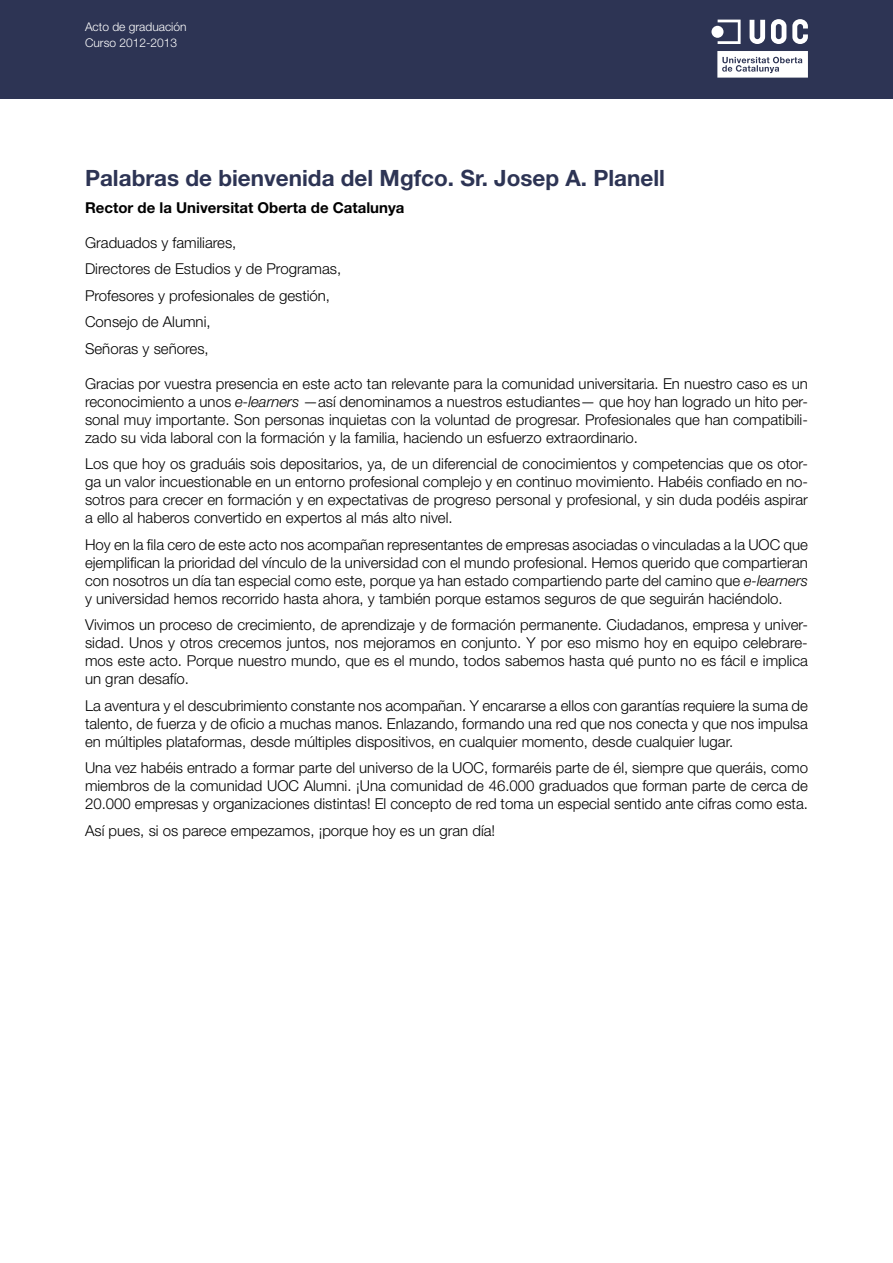
<style>
.page{position:relative;width:893px;height:1263px;background:#fff}
.page>*{position:absolute;margin:0;border:0;box-sizing:border-box;transform-origin:0 0}
.t1{font:700 22.5px "Helvetica Neue LT Std";color:#2d3454}
.t2{font:300 15px/18px "Helvetica Neue LT Std";color:#000;text-align:justify}
.t3{font:700 15px "Helvetica Neue LT Std";color:#000}
.t4{font:300 12px/16.5px "Helvetica Neue LT Std";color:#fff}
.s1{font-style:italic}
</style>
<div class="page">
<div style="left:0;top:0;width:893px;height:99px;background:#2d3454"></div>
<svg style="left:717px;top:51px;width:91px;height:27px"></svg>
<svg style="left:750px;top:20px;width:15px;height:24px"></svg>
<svg style="left:771px;top:19px;width:15px;height:25px"></svg>
<svg style="left:792px;top:19px;width:16px;height:25px"></svg>
<div style="left:711px;top:26px;width:12px;height:12px;background:#fff;border-radius:50%"></div>
<svg style="left:718px;top:20px;width:23px;height:24px"></svg>
<p class="t4" style="left:85px;top:18px;width:103px">Acto de graduación<br>Curso 2012-2013</p>
<h1 class="t1" style="left:85px;top:164px;width:581px">Palabras de bienvenida del Mgfco. Sr. Josep A. Planell</h1>
<p class="t3" style="left:85px;top:198px;width:321px">Rector de la Universitat Oberta de Catalunya</p>
<p class="t2" style="left:85px;top:229px;width:258px;line-height:26.5px;text-align:left">Graduados y familiares,<br>Directores de Estudios y de Programas,<br>Profesores y profesionales de gestión,<br>Consejo de Alumni,<br>Señoras y señores,</p>
<p class="t2" style="left:85px;top:374px;width:724px">Gracias por vuestra presencia en este acto tan relevante para la comunidad universitaria. En nuestro caso es un reconocimiento a unos <span class="s1">e-learners</span> —así denominamos a nuestros estudiantes— que hoy han logrado un hito per&shy;sonal muy importante. Son personas inquietas con la voluntad de progresar. Profesionales que han compatibili&shy;zado su vida laboral con la formación y la familia, haciendo un esfuerzo extraordinario.</p>
<p class="t2" style="left:85px;top:455px;width:724px">Los que hoy os graduáis sois depositarios, ya, de un diferencial de conocimientos y competencias que os otor&shy;ga un valor incuestionable en un entorno profesional complejo y en continuo movimiento. Habéis confiado en no&shy;sotros para crecer en formación y en expectativas de progreso personal y profesional, y sin duda podéis aspirar a ello al haberos convertido en expertos al más alto nivel.</p>
<p class="t2" style="left:85px;top:535px;width:724px">Hoy en la fila cero de este acto nos acompañan representantes de empresas asociadas o vinculadas a la UOC que ejemplifican la prioridad del vínculo de la universidad con el mundo profesional. Hemos querido que compartieran con nosotros un día tan especial como este, porque ya han estado compartiendo parte del camino que <span class="s1">e-learners </span>y universidad hemos recorrido hasta ahora, y también porque estamos seguros de que seguirán haciéndolo.</p>
<p class="t2" style="left:85px;top:616px;width:724px">Vivimos un proceso de crecimiento, de aprendizaje y de formación permanente. Ciudadanos, empresa y univer&shy;sidad. Unos y otros crecemos juntos, nos mejoramos en conjunto. Y por eso mismo hoy en equipo celebrare&shy;mos este acto. Porque nuestro mundo, que es el mundo, todos sabemos hasta qué punto no es fácil e implica un gran desafío.</p>
<p class="t2" style="left:85px;top:696px;width:724px">La aventura y el descubrimiento constante nos acompañan. Y encararse a ellos con garantías requiere la suma de talento, de fuerza y de oficio a muchas manos. Enlazando, formando una red que nos conecta y que nos impulsa en múltiples plataformas, desde múltiples dispositivos, en cualquier momento, desde cualquier lugar.</p>
<p class="t2" style="left:85px;top:759px;width:724px">Una vez habéis entrado a formar parte del universo de la UOC, formaréis parte de él, siempre que queráis, como miembros de la comunidad UOC Alumni. ¡Una comunidad de 46.000 graduados que forman parte de cerca de 20.000 empresas y organizaciones distintas! El concepto de red toma un especial sentido ante cifras como esta.</p>
<p class="t2" style="left:85px;top:821px;width:412px">Así pues, si os parece empezamos, ¡porque hoy es un gran día!</p>
</div>
